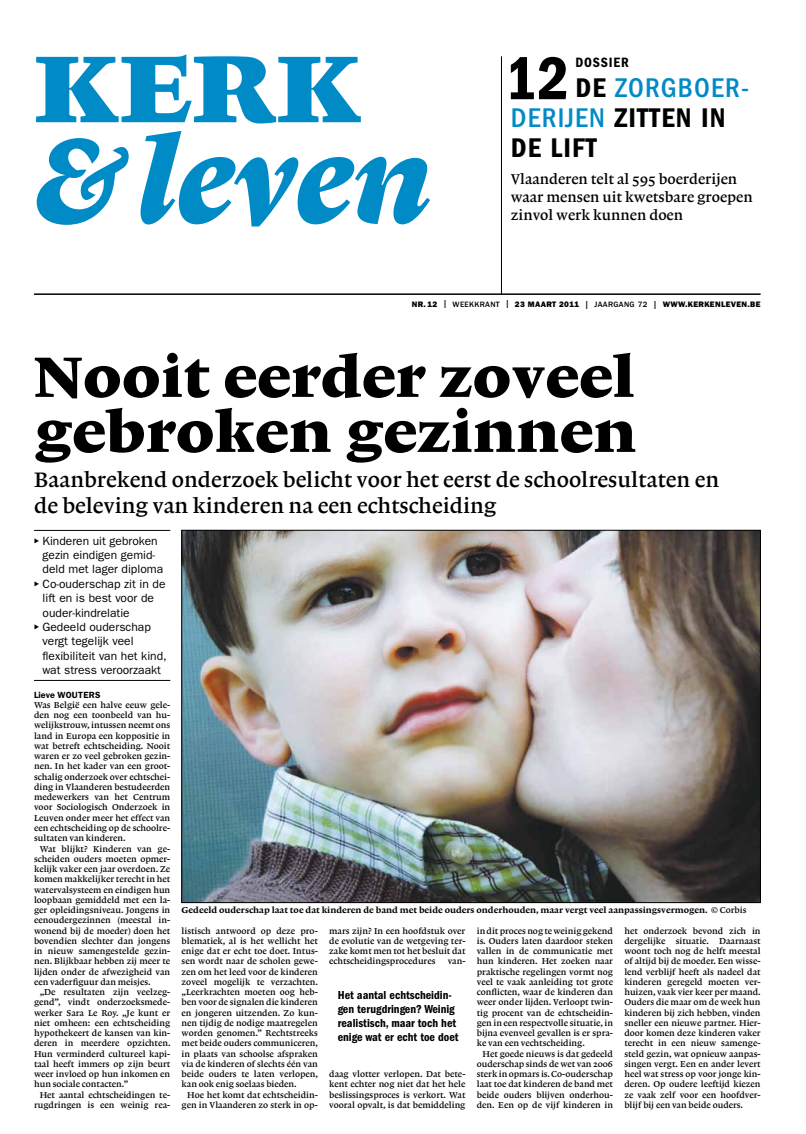
<style>
.page{position:relative;width:806px;height:1134px;background:#fff}
.page>*{position:absolute;margin:0;border:0;box-sizing:border-box;transform-origin:0 0}
.t1{font:125px "Lexicon No 1 F Italic Txt";color:#008ac6}
.t2{font:125px "Lexicon No 1 F Roman SC";color:#008ac6}
.t3{font:600 condensed 62.6px "Franklin Gothic LT";color:#000}
.t4{font:60px/55px "Lexicon No 1 F Roman Txt";color:#000}
.t5{font:600 condensed 28px/30px "Franklin Gothic LT";letter-spacing:.09em;color:#000}
.t6{font:22px/26.4px "Lexicon No 1 B Roman Txt";color:#000}
.t7{font:15px/18px "Lexicon No 1 B Roman Txt";color:#000}
.t8{font:600 condensed 14px "Franklin Gothic LT";color:#000}
.t9{font:12px/14.4px "Franklin Gothic LT";color:#000}
.t10{font:600 condensed 12px/14px "Franklin Gothic LT";color:#000}
.t11{font:9px/10.3px "Lexicon No 1 B Roman Txt";color:#000;text-align:justify}
.t12{font:9px "Lexicon No 1 D Roman Txt";color:#000}
.t13{font:600 9px "Franklin Gothic LT";letter-spacing:.03em;color:#000}
.t14{font:800 8px "Franklin Gothic LT";letter-spacing:.04em;color:#000}
.s1{font-weight:500;color:#008ac6}
.s2{font-weight:500}
.s3{font-family:"Lexicon No 1 B Roman Txt"}
</style>
<div class="page">
<hr style="left:500px;top:56px;width:1px;height:238px;background:#000">
<hr style="left:34px;top:293px;width:726px;height:2px;background:#000">
<hr style="left:34px;top:530px;width:136px;height:1px;background:#000">
<hr style="left:34px;top:680px;width:136px;height:1px;background:#000">
<img style="left:183px;top:532px;width:575px;height:369px">
<h1 class="t2" style="left:34px;top:10px;width:328px">kerk</h1>
<h1 class="t1" style="left:34px;top:109px;width:398px">&amp; leven</h1>
<h2 class="t3" style="left:505px;top:43px;width:65px">12</h2>
<h3 class="t8" style="left:575px;top:55px;width:55px">dossier</h3>
<h3 class="t5" style="left:510px;top:73px;width:240px;text-indent:65px">De <span class="s1">ZORGBOER-<br>DERIJEN</span> zitten in de lift</h3>
<h3 class="t7" style="left:510px;top:170px;width:243px">Vlaanderen telt al 595 boerderijen waar mensen uit kwetsbare groepen zinvol werk kunnen doen</h3>
<p class="t14" style="left:411px;top:299px;width:350px">NR. 12 <span class="s2">| WEEKKRANT |</span> 23 MAART 2011 <span class="s2">| JAARGANG 72 |</span> WWW.KERKENLEVEN.BE</p>
<h3 class="t4" style="left:34px;top:350px;width:603px">Nooit eerder zoveel gebroken gezinnen</h3>
<h3 class="t6" style="left:34px;top:466px;width:686px">Baanbrekend onderzoek belicht voor het eerst de schoolresultaten en de beleving van kinderen na een echtscheiding</h3>
<h3 class="t9" style="left:43px;top:533px;width:126px">Kinderen uit gebroken gezin eindigen gemid&shy;deld met lager diploma<br>Co-ouderschap zit in de lift en is best voor de ouder-kindrelatie<br>Gedeeld ouderschap vergt tegelijk veel flexibiliteit van het kind, wat stress veroorzaakt</h3>
<p class="t13" style="left:34px;top:689px;width:68px">LIEVE WOUTERS</p>
<p class="t11" style="left:34px;top:700px;width:138px">Was België een halve eeuw gele&shy;den nog een toonbeeld van hu&shy;welijkstrouw, intussen neemt ons land in Europa een koppositie in wat betreft echtscheiding. Nooit waren er zo veel gebroken gezin&shy;nen. In het kader van een groot&shy;schalig onderzoek over echtschei&shy;ding in Vlaanderen bestudeerden medewerkers van het Centrum voor Sociologisch Onderzoek in Leuven onder meer het effect van een echtscheiding op de schoolre&shy;sultaten van kinderen.</p>
<p class="t11" style="left:34px;top:843px;width:138px;text-indent:6px">Wat blijkt? Kinderen van ge&shy;scheiden ouders moeten opmer&shy;kelijk vaker een jaar overdoen. Ze komen makkelijker terecht in het watervalsysteem en eindigen hun loopbaan gemiddeld met een la&shy;ger opleidingsniveau. Jongens in eenoudergezinnen (meestal in&shy;wonend bij de moeder) doen het bovendien slechter dan jongens in nieuw samengestelde gezin&shy;nen. Blijkbaar hebben zij meer te lijden onder de afwezigheid van een vaderfiguur dan meisjes.</p>
<p class="t11" style="left:34px;top:987px;width:138px;text-indent:6px">„De resultaten zijn veelzeg&shy;gend”, vindt onderzoeksmede&shy;werker Sara Le Roy. „Je kunt er niet omheen: een echtscheiding hypothekeert de kansen van kin&shy;deren in meerdere opzichten.<br>Hun verminderd cultureel kapi&shy;taal heeft immers op zijn beurt weer invloed op hun inkomen en hun sociale contacten.”</p>
<p class="t11" style="left:34px;top:1089px;width:138px;text-align:right">Het aantal echtscheidingen te&shy;rugdringen is een weinig rea-</p>
<p class="t12" style="left:181px;top:905px;width:566px">Gedeeld ouderschap laat toe dat kinderen de band met beide ouders onderhouden, maar vergt veel aanpassingsvermogen. <span class="s3">© Corbis</span></p>
<p class="t11" style="left:181px;top:925px;width:138px">listisch antwoord op deze pro&shy;blematiek, al is het wellicht het enige dat er echt toe doet. Intus&shy;sen wordt naar de scholen gewe&shy;zen om het leed voor de kinderen zoveel mogelijk te verzachten. „Leerkrachten moeten oog heb&shy;ben voor de signalen die kinderen en jongeren uitzenden. Zo kun&shy;nen tijdig de nodige maatregelen worden genomen.” Rechtstreeks met beide ouders communiceren, in plaats van schoolse afspraken via de kinderen of slechts één van beide ouders te laten verlopen, kan ook enig soelaas bieden.</p>
<p class="t11" style="left:181px;top:1089px;width:138px;text-align:right">Hoe het komt dat echtscheidin&shy;gen in Vlaanderen zo sterk in op-</p>
<p class="t11" style="left:329px;top:925px;width:138px">mars zijn? In een hoofdstuk over de evolutie van de wetgeving ter&shy;zake komt men tot het besluit dat echtscheidingsprocedures</p>
<p class="t11" style="left:447px;top:956px;width:19px">van-</p>
<h3 class="t10" style="left:337px;top:988px;width:122px">Het aantal echtscheidin&shy;gen terugdringen? Weinig realistisch, maar toch het enige wat er echt toe doet</h3>
<p class="t11" style="left:329px;top:1069px;width:138px">daag vlotter verlopen. Dat bete&shy;kent echter nog niet dat het hele beslissingsproces is verkort. Wat vooral opvalt, is dat bemiddeling</p>
<p class="t11" style="left:476px;top:925px;width:138px">in dit proces nog te weinig gekend is. Ouders laten daardoor steken vallen in de communicatie met hun kinderen. Het zoeken naar praktische regelingen vormt nog veel te vaak aanleiding tot grote conflicten, waar de kinderen dan weer onder lijden. Verloopt twin&shy;tig procent van de echtscheidin&shy;gen in een respectvolle situatie, in bijna evenveel gevallen is er spra&shy;ke van een vechtscheiding.</p>
<p class="t11" style="left:476px;top:1048px;width:138px;text-indent:6px">Het goede nieuws is dat gedeeld ouderschap sinds de wet van 2006 sterk in opmars is. Co-ouderschap laat toe dat kinderen de band met beide ouders blijven onderhou&shy;den. Een op de vijf kinderen in</p>
<p class="t11" style="left:624px;top:925px;width:138px">het onderzoek bevond zich in dergelijke situatie. Daarnaast woont toch nog de helft meestal of altijd bij de moeder. Een wisse&shy;lend verblijf heeft als nadeel dat kinderen geregeld moeten ver&shy;huizen, vaak vier keer per maand.<br>Ouders die maar om de week hun kinderen bij zich hebben, vinden sneller een nieuwe partner. Hier&shy;door komen deze kinderen vaker terecht in een nieuw samenge&shy;steld gezin, wat opnieuw aanpas&shy;singen vergt. Een en ander levert heel wat stress op voor jonge kin&shy;deren. Op oudere leeftijd kiezen ze vaak zelf voor een hoofdver&shy;blijf bij een van beide ouders.</p>
</div>
